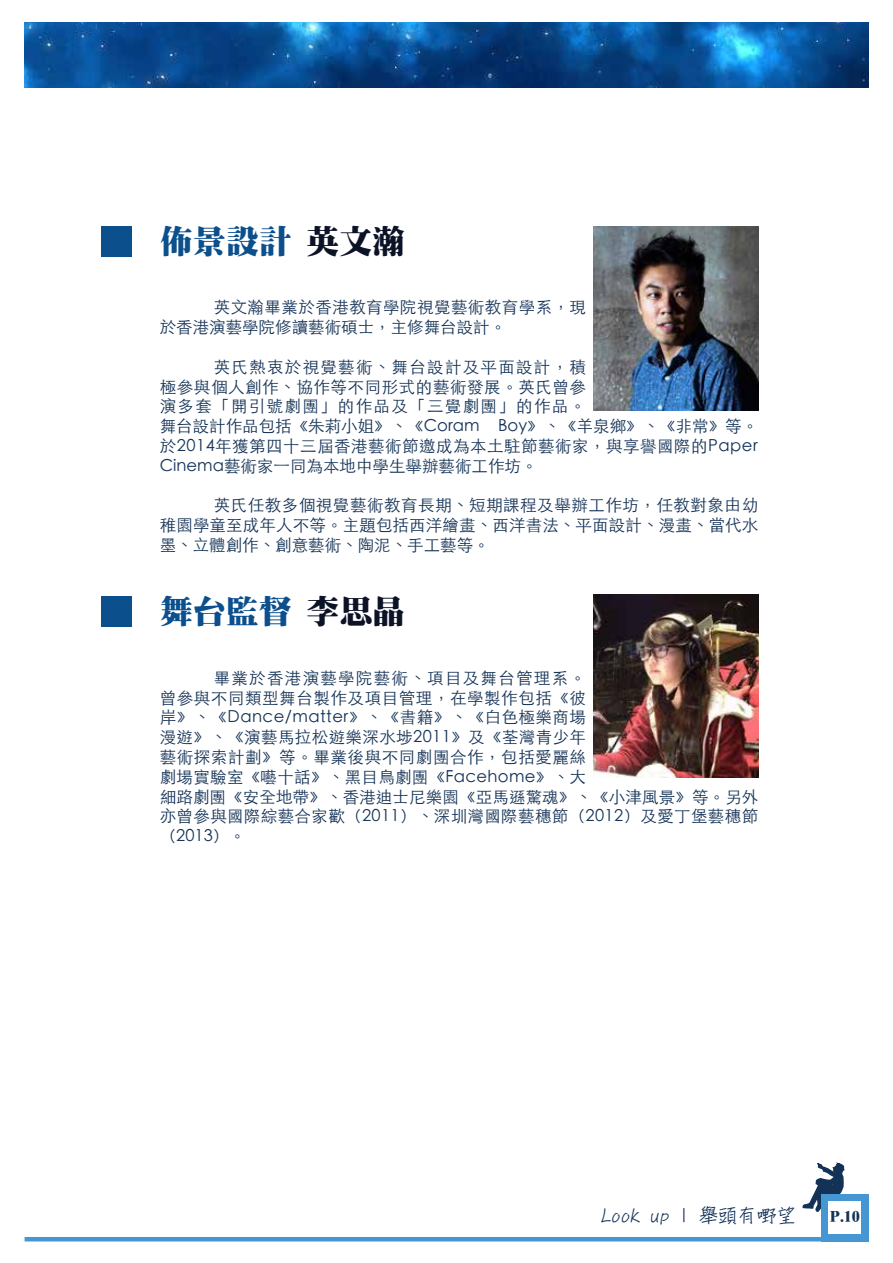
<style>
.page{position:relative;width:893px;height:1263px;background:#fff}
.page>*{position:absolute;margin:0;border:0;box-sizing:border-box;transform-origin:0 0}
.t1{font:900 33px "Han Wang Ming";color:#0b4f8d}
.t2{font:19.5px "DF Chu W4 WIN BF";color:#143256}
.t3{font:300 16.5px/19.8px "ST Heiti TC";letter-spacing:.025em;color:#143256}
.t4{font:900 15px "Han Wang Ming";color:#143256}
.s1{color:#0d1326}
</style>
<div class="page">
<img style="left:25px;top:22px;width:843px;height:66px">
<svg style="left:802px;top:1162px;width:43px;height:50px"></svg>
<div style="left:821px;top:1194px;width:47px;height:47px;background:#4497d3"></div>
<div style="left:828px;top:1201px;width:33px;height:33px;background:#fff"></div>
<hr style="left:25px;top:1237px;width:801px;height:4px;background:#4497d3">
<img style="left:594px;top:226px;width:164px;height:184px">
<div style="left:101px;top:226px;width:30px;height:31px;background:#0b4f8d"></div>
<img style="left:594px;top:594px;width:164px;height:184px">
<div style="left:101px;top:596px;width:30px;height:31px;background:#0b4f8d"></div>
<h1 class="t1" style="left:160px;top:224px;width:247px">佈景設計<span class="s1">英文瀚</span></h1>
<p class="t3" style="left:160px;top:296px;width:428px;text-indent:54px">英文瀚畢業於香港教育學院視覺藝術教育學系，現於香港演藝學院修讀藝術碩士，主修舞台設計。</p>
<p class="t3" style="left:160px;top:355px;width:600px;text-indent:54px">英氏熱衷於視覺藝術、舞台設計及平面設計，積<br>極參與個人創作、協作等不同形式的藝術發展。英氏曾參<br>演多套「開引號劇團」的作品及「三覺劇團」的作品。<br>舞台設計作品包括《朱莉小姐》、《Coram Boy》、《羊泉鄉》、《非常》等。於2014年獲第四十三屆香港藝術節邀成為本土駐節藝術家，與享譽國際的Paper Cinema藝術家一同為本地中學生舉辦藝術工作坊。</p>
<p class="t3" style="left:160px;top:494px;width:600px;text-align:justify;text-indent:54px">英氏任教多個視覺藝術教育長期、短期課程及舉辦工作坊，任教對象由幼稚園學童至成年人不等。主題包括西洋繪畫、西洋書法、平面設計、漫畫、當代水墨、立體創作、創意藝術、陶泥、手工藝等。</p>
<h1 class="t1" style="left:160px;top:593px;width:247px">舞台監督<span class="s1">李思晶</span></h1>
<p class="t3" style="left:160px;top:666px;width:600px;text-indent:54px">畢業於香港演藝學院藝術、項目及舞台管理系。<br>曾參與不同類型舞台製作及項目管理，在學製作包括《彼<br>岸》、《Dance/matter》、《書籍》、《白色極樂商場<br>漫遊》、《演藝馬拉松遊樂深水埗2011》及《荃灣青少年<br>藝術探索計劃》等。畢業後與不同劇團合作，包括愛麗絲<br>劇場實驗室《囈十話》、黑目鳥劇團《Facehome》、大<br>細路劇團《安全地帶》、香港迪士尼樂園《亞馬遜驚魂》、《小津風景》等。另外亦曾參與國際綜藝合家歡（2011）、深圳灣國際藝穗節（2012）及愛丁堡藝穗節（2013）。</p>
<p class="t2" style="left:601px;top:1205px;width:196px">Look up | 舉頭有嘢望</p>
<p class="t4" style="left:830px;top:1210px;width:31px">P.10</p>
</div>
